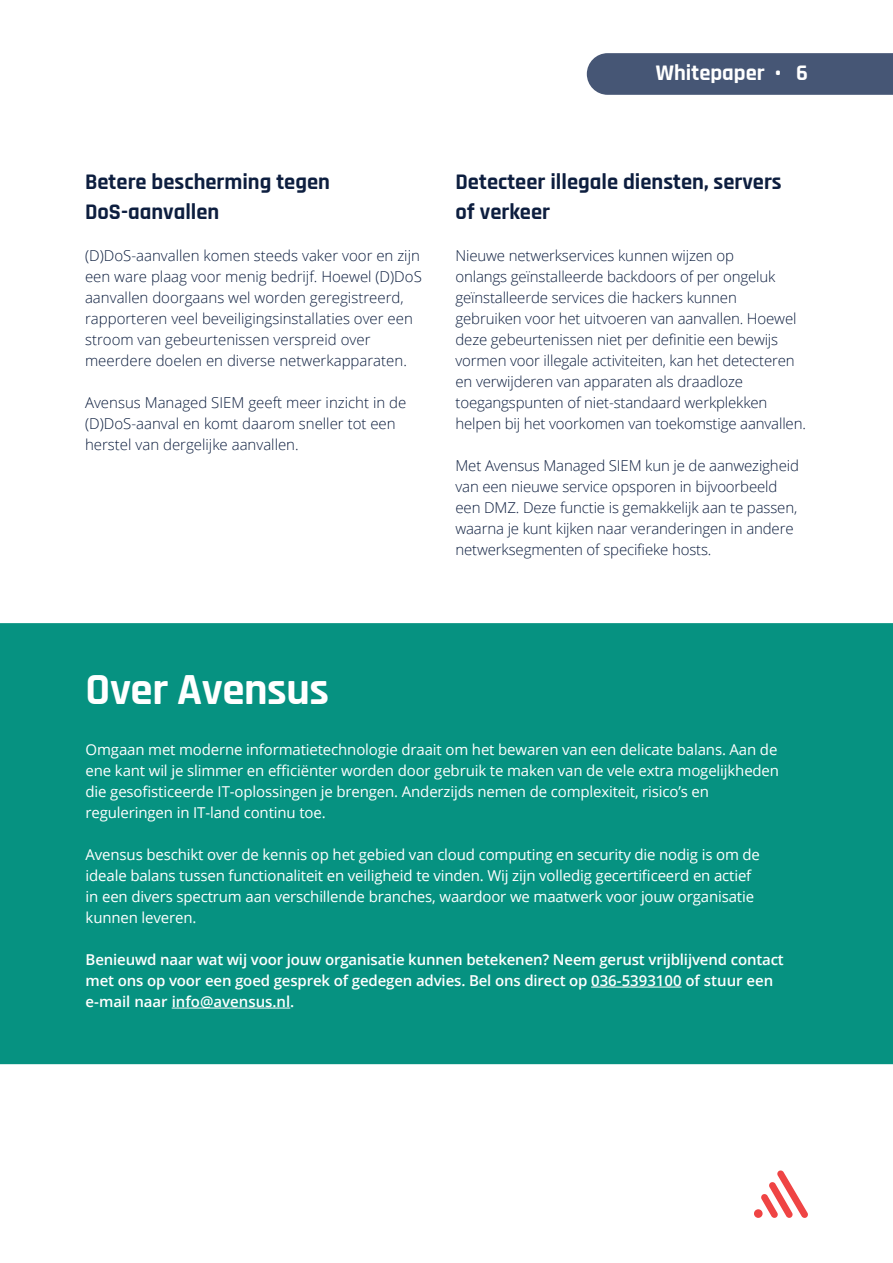
<style>
.page{position:relative;width:893px;height:1263px;background:#fff}
.page>*{position:absolute;margin:0;border:0;box-sizing:border-box;transform-origin:0 0}
.t1{font:700 45px "Rajdhani";letter-spacing:-.01em;color:#fff}
.t2{font:700 22.5px/30px "Rajdhani";color:#0d1e3f}
.t3{font:700 22.5px "Rajdhani";color:#fff}
.t4{font:300 15px/21px "Open Sans";letter-spacing:-.01em;color:#0d1e3f}
.t5{font:15px/21px "Open Sans";letter-spacing:-.01em;color:#fff}
.t6{font:600 15px/21px "Open Sans";letter-spacing:-.01em;color:#fff}
</style>
<div class="page">
<div style="left:587px;top:53px;width:306px;height:42px;background:#465675"></div>
<div style="left:0;top:623px;width:893px;height:441px;background:#069281"></div>
<hr style="left:591px;top:987px;width:91px;height:1px;background:#fff">
<hr style="left:172px;top:1008px;width:118px;height:1px;background:#fff">
<svg style="left:754px;top:1170px;width:54px;height:48px"></svg>
<h2 class="t3" style="left:656px;top:65px;width:154px">Whitepaper • 6</h2>
<h2 class="t2" style="left:85px;top:168px;width:246px">Betere bescherming tegen<br>DoS-aanvallen</h2>
<p class="t4" style="left:85px;top:245px;width:338px">(D)DoS-aanvallen komen steeds vaker voor en zijn een ware plaag voor menig bedrijf. Hoewel (D)DoS aanvallen doorgaans wel worden geregistreerd, rapporteren veel beveiligingsinstallaties over een stroom van gebeurtenissen verspreid over meerdere doelen en diverse netwerkapparaten.</p>
<p class="t4" style="left:85px;top:394px;width:323px">Avensus Managed SIEM geeft meer inzicht in de (D)DoS-aanval en komt daarom sneller tot een herstel van dergelijke aanvallen.</p>
<h2 class="t2" style="left:455px;top:168px;width:328px">Detecteer illegale diensten, servers of verkeer</h2>
<p class="t4" style="left:455px;top:247px;width:352px">Nieuwe netwerkservices kunnen wijzen op<br>onlangs geïnstalleerde backdoors of per ongeluk geïnstalleerde services die hackers kunnen gebruiken voor het uitvoeren van aanvallen. Hoewel deze gebeurtenissen niet per definitie een bewijs vormen voor illegale activiteiten, kan het detecteren en verwijderen van apparaten als draadloze toegangspunten of niet-standaard werkplekken helpen bij het voorkomen van toekomstige aanvallen.</p>
<p class="t4" style="left:455px;top:457px;width:345px">Met Avensus Managed SIEM kun je de aanwezigheid van een nieuwe service opsporen in bijvoorbeeld een DMZ. Deze functie is gemakkelijk aan te passen, waarna je kunt kijken naar veranderingen in andere netwerksegmenten of specifieke hosts.</p>
<h1 class="t1" style="left:86px;top:672px;width:245px">Over Avensus</h1>
<p class="t5" style="left:86px;top:740px;width:695px">Omgaan met moderne informatietechnologie draait om het bewaren van een delicate balans. Aan de ene kant wil je slimmer en efficiënter worden door gebruik te maken van de vele extra mogelijkheden die gesofisticeerde IT-oplossingen je brengen. Anderzijds nemen de complexiteit, risico’s en reguleringen in IT-land continu toe.</p>
<p class="t5" style="left:86px;top:845px;width:676px">Avensus beschikt over de kennis op het gebied van cloud computing en security die nodig is om de ideale balans tussen functionaliteit en veiligheid te vinden. Wij zijn volledig gecertificeerd en actief in een divers spectrum aan verschillende branches, waardoor we maatwerk voor jouw organisatie kunnen leveren.</p>
<p class="t6" style="left:86px;top:950px;width:700px">Benieuwd naar wat wij voor jouw organisatie kunnen betekenen? Neem gerust vrijblijvend contact met ons op voor een goed gesprek of gedegen advies. Bel ons direct op 036-5393100 of stuur een e-mail naar info@avensus.nl.</p>
</div>
